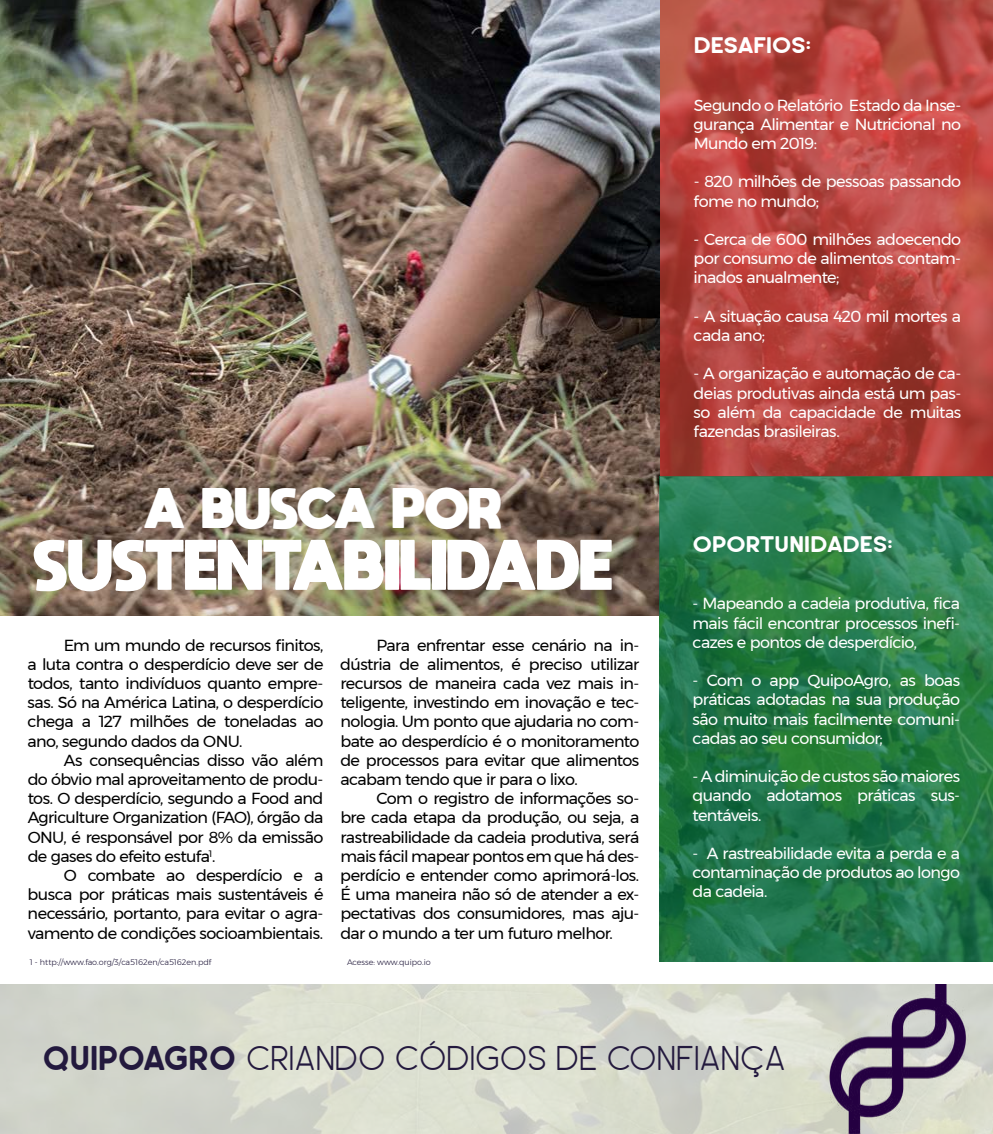
<style>
.page{position:relative;width:993px;height:1134px;background:#fff}
.page>*{position:absolute;margin:0;border:0;box-sizing:border-box;transform-origin:0 0}
.t1{font:800 50px "moon get";color:#fff}
.t2{font:800 40px "moon get";color:#fff}
.t3{font:300 35px "Leo Semi Rounded";color:#23193e}
.t4{font:700 23px "Leo Semi Rounded";letter-spacing:-.025em;color:#fff;scale:1.1 1}
.t5{font:16px/19.2px "Montserrat";letter-spacing:-.04em;color:#000;text-align:justify}
.t6{font:16px/19.2px "Montserrat";letter-spacing:-.04em;color:#fff;text-align:justify}
.t7{font:300 8px "Montserrat";color:#21193b}
.s1{font-weight:700}
</style>
<div class="page">
<svg style="left:659px;top:0;width:333px;height:476px;background:#b54640"></svg>
<img style="left:0;top:0;width:659px;height:616px">
<img style="left:812px;top:985px;width:156px;height:149px">
<svg style="left:659px;top:476px;width:333px;height:485px;background:#257949"></svg>
<h3 class="t4" style="left:693px;top:33px;width:108px">DESAFIOS:</h3>
<h2 class="t2" style="left:144px;top:483px;width:359px">A BUSCA POR</h2>
<h1 class="t1" style="left:34px;top:533px;width:580px">SUSTENTABILIDADE</h1>
<p class="t5" style="left:28px;top:635px;width:297px;text-indent:36px">Em um mundo de recursos finitos, a luta contra o desperdício deve ser de todos, tanto indivíduos quanto empre&shy;sas. Só na América Latina, o desperdício chega a 127 milhões de toneladas ao ano, segundo dados da ONU.</p>
<p class="t5" style="left:28px;top:750px;width:297px;text-indent:36px">As consequências disso vão além do óbvio mal aproveitamento de produ&shy;tos. O desperdício, segundo a Food and Agriculture Organization (FAO), órgão da ONU, é responsável por 8% da emissão de gases do efeito estufa<sup>1</sup>.</p>
<p class="t5" style="left:28px;top:866px;width:297px;text-indent:36px">O combate ao desperdício e a busca por práticas mais sustentáveis é necessário, portanto, para evitar o agra&shy;vamento de condições socioambientais.</p>
<p class="t7" style="left:30px;top:956px;width:183px">1 - http://www.fao.org/3/ca5162en/ca5162en.pdf</p>
<p class="t5" style="left:340px;top:635px;width:300px;text-indent:36px">Para enfrentar esse cenário na in&shy;dústria de alimentos, é preciso utilizar recursos de maneira cada vez mais in&shy;teligente, investindo em inovação e tec&shy;nologia. Um ponto que ajudaria no com&shy;bate ao desperdício é o monitoramento de processos para evitar que alimentos acabam tendo que ir para o lixo.</p>
<p class="t5" style="left:340px;top:789px;width:300px;text-indent:36px">Com o registro de informações so&shy;bre cada etapa da produção, ou seja, a rastreabilidade da cadeia produtiva, será mais fácil mapear pontos em que há des&shy;perdício e entender como aprimorá-los.<br>É uma maneira não só de atender a ex&shy;pectativas dos consumidores, mas aju&shy;dar o mundo a ter um futuro melhor.</p>
<p class="t7" style="left:347px;top:956px;width:85px">Acesse: www.quipo.io</p>
<p class="t6" style="left:693px;top:95px;width:269px">Segundo o Relatório Estado da Inse&shy;gurança Alimentar e Nutricional no Mundo em 2019:</p>
<p class="t6" style="left:693px;top:172px;width:269px">- 820 milhões de pessoas passando fome no mundo;</p>
<p class="t6" style="left:693px;top:229px;width:269px">- Cerca de 600 milhões adoecendo por consumo de alimentos contam&shy;inados anualmente;</p>
<p class="t6" style="left:693px;top:306px;width:269px">- A situação causa 420 mil mortes a cada ano;</p>
<p class="t6" style="left:693px;top:364px;width:269px">- A organização e automação de ca&shy;deias produtivas ainda está um pas&shy;so além da capacidade de muitas fazendas brasileiras.</p>
<h3 class="t4" style="left:692px;top:532px;width:184px">OPORTUNIDADES:</h3>
<p class="t6" style="left:692px;top:594px;width:269px">- Mapeando a cadeia produtiva, fica mais fácil encontrar processos inefi&shy;cazes e pontos de desperdício,</p>
<p class="t6" style="left:692px;top:671px;width:269px">- Com o app QuipoAgro, as boas práticas adotadas na sua produção são muito mais facilmente comuni&shy;cadas ao seu consumidor;</p>
<p class="t6" style="left:692px;top:767px;width:269px">- A diminuição de custos são maiores quando adotamos práticas sus&shy;tentáveis.</p>
<p class="t6" style="left:692px;top:843px;width:269px">- A rastreabilidade evita a perda e a contaminação de produtos ao longo da cadeia.</p>
<h3 class="t3" style="left:43px;top:1039px;width:744px"><span class="s1">QUIPOAGRO</span> CRIANDO CÓDIGOS DE CONFIANÇA</h3>
</div>
